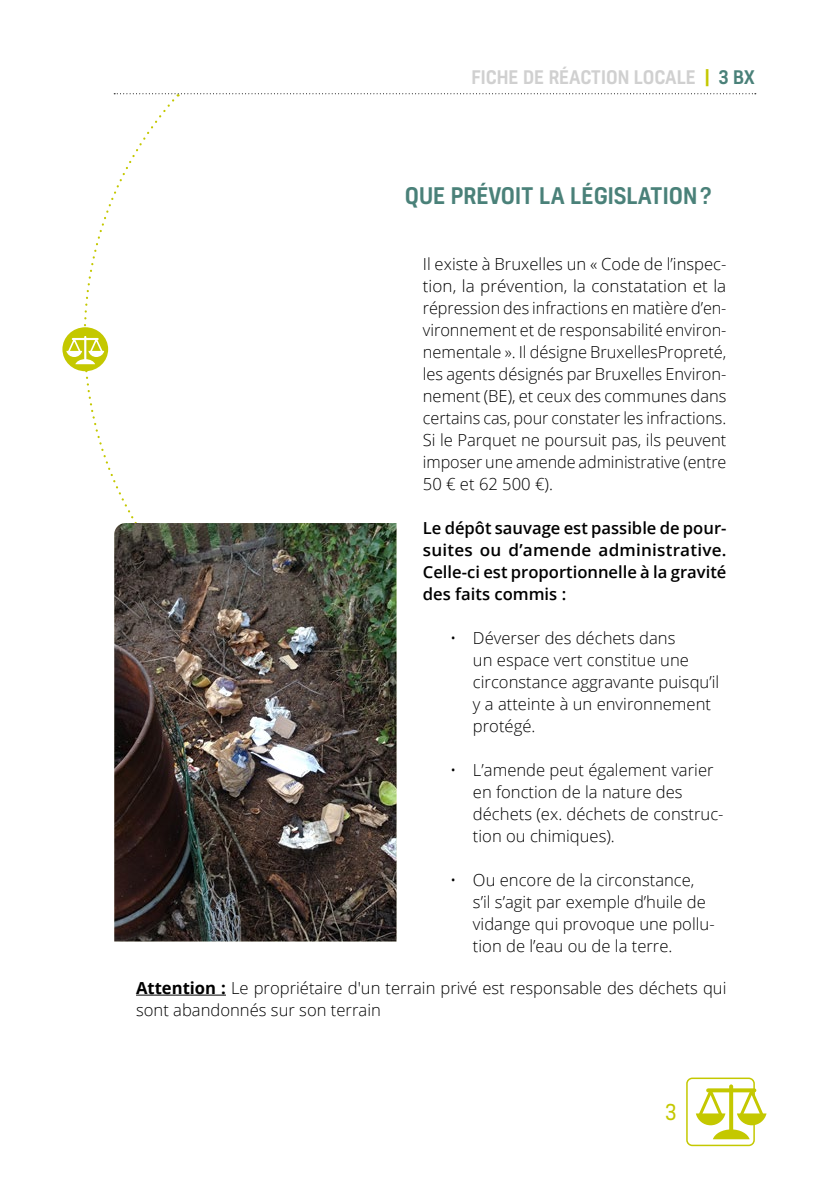
<style>
.page{position:relative;width:840px;height:1191px;background:#fff}
.page>*{position:absolute;margin:0;border:0;box-sizing:border-box;transform-origin:0 0}
.t1{font:500 22px "Kelson";color:#4a8179}
.t2{font:21px "Kelson";color:#c4c800}
.t3{font:500 18px "Kelson";color:#d0d0d0}
.t4{font:300 16.6px/22px "Open Sans";color:#000}
.t5{font:600 16.6px/22px "Open Sans";color:#000;text-align:justify}
.s1{color:#c4c800}
.s2{color:#4a8179}
.s3{font-weight:700}
</style>
<div class="page">
<svg style="left:62px;top:327px;width:46px;height:44px"></svg>
<div style="left:685px;top:1077px;width:69px;height:69px;border:2px solid #c4c800;border-radius:5px"></div>
<svg style="left:695px;top:1084px;width:71px;height:55px"></svg>
<svg style="left:66px;top:93px;width:689px;height:521px"></svg>
<hr style="left:136px;top:994px;width:90px;height:1px;background:#000">
<img style="left:114px;top:523px;width:282px;height:418px">
<p class="t3" style="left:471px;top:65px;width:285px">FICHE DE RÉACTION LOCALE <span class="s1">|</span> <span class="s2">3 BX</span></p>
<h1 class="t1" style="left:404px;top:181px;width:308px">QUE PRÉVOIT LA LÉGISLATION?</h1>
<p class="t4" style="left:422px;top:253px;width:305px;text-align:justify">Il existe à Bruxelles un « Code de l’inspec&shy;tion, la prévention, la constatation et la répression des infractions en matière d’en&shy;vironnement et de responsabilité environ&shy;nementale ». Il désigne BruxellesPropreté, les agents désignés par Bruxelles Environ&shy;nement (BE), et ceux des communes dans certains cas, pour constater les infractions.<br>Si le Parquet ne poursuit pas, ils peuvent imposer une amende administrative (entre 50 € et 62 500 €).</p>
<p class="t5" style="left:422px;top:517px;width:305px">Le dépôt sauvage est passible de pour&shy;suites ou d’amende administrative.<br>Celle-ci est proportionnelle à la gravité des faits commis :</p>
<p class="t4" style="left:472px;top:627px;width:248px;text-indent:-23px">• Déverser des déchets dans<br>un espace vert constitue une circonstance aggravante puisqu’il y a atteinte à un environnement protégé.</p>
<p class="t4" style="left:472px;top:759px;width:252px;text-indent:-23px">• L’amende peut également varier en fonction de la nature des déchets (ex. déchets de construc&shy;tion ou chimiques).</p>
<p class="t4" style="left:472px;top:869px;width:243px;text-indent:-23px">• Ou encore de la circonstance, s’il s’agit par exemple d’huile de vidange qui provoque une pollu&shy;tion de l’eau ou de la terre.</p>
<p class="t4" style="left:136px;top:976px;width:591px"><span class="s3">Attention :</span> Le propriétaire d'un terrain privé est responsable des déchets qui sont abandonnés sur son terrain</p>
<p class="t2" style="left:665px;top:1098px;width:13px">3</p>
</div>
